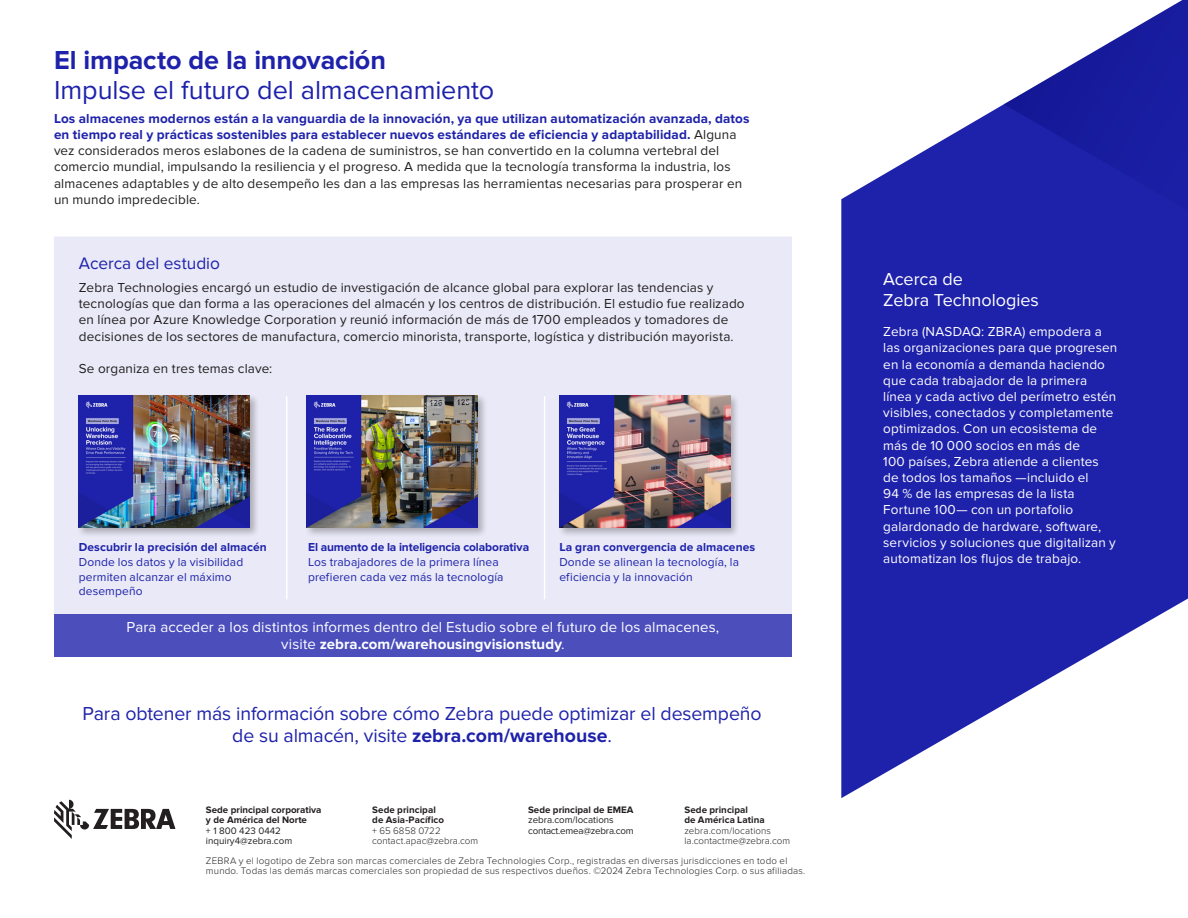
<style>
.page{position:relative;width:1188px;height:918px;background:#fff}
.page>*{position:absolute;margin:0;border:0;box-sizing:border-box;transform-origin:0 0}
.Subhead-2{font:27px "Proxima Nova";letter-spacing:-.005em;color:#1e22aa}
.Subhead-2-2{font:700 27px "Proxima Nova";letter-spacing:-.005em;color:#1e22aa}
.sub{font:19.5px/22.5px "Proxima Nova";letter-spacing:-.005em;color:#1e22aa;text-align:center}
.Body{font:18px/21px "Proxima Nova";color:#fff}
.Body-2{font:17.25px "Proxima Nova";color:#1e22aa}
.Body-3{font:15px/16.5px "Proxima Nova";letter-spacing:.005em;color:#fff;text-align:center}
.Body-4{font:13.5px/16.2px "Proxima Nova";letter-spacing:.01em;color:#231f20}
.CTA-Call_To_Action{font:13.5px/16.2px "Proxima Nova";letter-spacing:.01em;color:#fff}
.CTA-Call_To_Action-2{font:12px/14.2px "Proxima Nova";letter-spacing:.01em;color:#1e22aa}
.CTA-Call_To_Action-3{font:700 12px "Proxima Nova";letter-spacing:.005em;color:#1e22aa}
.Legal-NALA{font:300 9.75px/10.5px "Proxima Nova";letter-spacing:.02em;color:#231f20}
.Legal-NALA-2{font:700 9.75px/10.5px "Proxima Nova";color:#231f20}
.t1{font:9.75px "Proxima Nova";color:#231f20}
.t2{font:9.75px "Proxima Nova";letter-spacing:-.02em;color:#231f20}
.s1{font-weight:700;color:#1e22aa}
.s2{font-weight:700}
</style>
<div class="page">
<div style="left:54px;top:237px;width:738px;height:385px;background:#e9e9f7"></div>
<svg style="left:841px;top:193px;width:347px;height:605px;fill:#1e22aa"></svg>
<svg style="left:852px;top:0;width:336px;height:293px;fill:#1e22aa"></svg>
<svg style="left:54px;top:800px;width:121px;height:39px"></svg>
<div style="left:54px;top:614px;width:738px;height:42px;background:#4b4ebb"></div>
<hr style="left:286px;top:396px;width:1px;height:203px;background:#fff">
<div style="left:77px;top:394px;width:182px;height:143px;background:#231f20;opacity:.3"></div>
<img style="left:79px;top:395px;width:171px;height:132px">
<div style="left:305px;top:394px;width:183px;height:143px;background:#231f20;opacity:.3"></div>
<img style="left:307px;top:395px;width:171px;height:132px">
<div style="left:558px;top:394px;width:182px;height:143px;background:#231f20;opacity:.3"></div>
<img style="left:559px;top:395px;width:171px;height:132px">
<hr style="left:544px;top:396px;width:1px;height:203px;background:#fff">
<p class="Subhead-2-2" style="left:54px;top:44px;width:333px">El impacto de la innovación</p>
<p class="Subhead-2" style="left:54px;top:74px;width:442px">Impulse el futuro del almacenamiento</p>
<p class="Body-4" style="left:54px;top:110px;width:697px"><span class="s1">Los almacenes modernos están a la vanguardia de la innovación, ya que utilizan automatización avanzada, datos en tiempo real y prácticas sostenibles para establecer nuevos estándares de eficiencia y adaptabilidad.</span> Alguna vez considerados meros eslabones de la cadena de suministros, se han convertido en la columna vertebral del comercio mundial, impulsando la resiliencia y el progreso. A medida que la tecnología transforma la industria, los almacenes adaptables y de alto desempeño les dan a las empresas las herramientas necesarias para prosperar en un mundo impredecible.</p>
<p class="Body-2" style="left:79px;top:254px;width:143px">Acerca del estudio</p>
<p class="Body-4" style="left:79px;top:280px;width:667px">Zebra Technologies encargó un estudio de investigación de alcance global para explorar las tendencias y tecnologías que dan forma a las operaciones del almacén y los centros de distribución. El estudio fue realizado en línea por Azure Knowledge Corporation y reunió información de más de 1700 empleados y tomadores de decisiones de los sectores de manufactura, comercio minorista, transporte, logística y distribución mayorista.</p>
<p class="Body-4" style="left:79px;top:361px;width:195px">Se organiza en tres temas clave:</p>
<p class="CTA-Call_To_Action-3" style="left:79px;top:540px;width:189px">Descubrir la precisión del almacén</p>
<p class="CTA-Call_To_Action-2" style="left:79px;top:555px;width:166px">Donde los datos y la visibilidad permiten alcanzar el máximo desempeño</p>
<p class="CTA-Call_To_Action-3" style="left:308px;top:540px;width:223px">El aumento de la inteligencia colaborativa</p>
<p class="CTA-Call_To_Action-2" style="left:308px;top:555px;width:197px">Los trabajadores de la primera línea prefieren cada vez más la tecnología</p>
<p class="CTA-Call_To_Action-3" style="left:559px;top:540px;width:197px">La gran convergencia de almacenes</p>
<p class="CTA-Call_To_Action-2" style="left:559px;top:555px;width:181px">Donde se alinean la tecnología, la eficiencia y la innovación</p>
<p class="Body-3" style="left:127px;top:619px;width:594px">Para acceder a los distintos informes dentro del Estudio sobre el futuro de los almacenes, visite <span class="s2">zebra.com/warehousingvisionstudy</span>.</p>
<p class="sub" style="left:83px;top:702px;width:681px">Para obtener más información sobre cómo Zebra puede optimizar el desempeño de su almacén, visite <span class="s2">zebra.com/warehouse</span>.</p>
<p class="Legal-NALA-2" style="left:206px;top:804px;width:117px">Sede principal corporativa y de América del Norte</p>
<p class="t1" style="left:206px;top:825px;width:77px">+ 1 800 423 0442</p>
<p class="t1" style="left:206px;top:835px;width:88px">inquiry4@zebra.com</p>
<p class="Legal-NALA-2" style="left:684px;top:804px;width:82px">Sede principal<br>de América Latina</p>
<p class="Legal-NALA" style="left:684px;top:825px;width:88px">zebra.com/locations</p>
<p class="Legal-NALA" style="left:684px;top:835px;width:107px">la.contactme@zebra.com</p>
<p class="Legal-NALA" style="left:206px;top:855px;width:601px">ZEBRA y el logotipo de Zebra son marcas comerciales de Zebra Technologies Corp., registradas en diversas jurisdicciones en todo el mundo. Todas las demás marcas comerciales son propiedad de sus respectivos dueños. ©2024 Zebra Technologies Corp. o sus afiliadas.</p>
<p class="Legal-NALA-2" style="left:372px;top:804px;width:73px">Sede principal de Asia-Pacífico</p>
<p class="Legal-NALA" style="left:372px;top:825px;width:70px">+ 65 6858 0722</p>
<p class="Legal-NALA" style="left:372px;top:835px;width:107px">contact.apac@zebra.com</p>
<p class="Legal-NALA-2" style="left:528px;top:804px;width:107px">Sede principal de EMEA</p>
<p class="t1" style="left:528px;top:814px;width:87px">zebra.com/locations</p>
<p class="t2" style="left:528px;top:825px;width:107px">contact.emea@zebra.com</p>
<p class="Body" style="left:883px;top:269px;width:157px">Acerca de<br>Zebra Technologies</p>
<p class="CTA-Call_To_Action" style="left:883px;top:324px;width:236px">Zebra (NASDAQ: ZBRA) empodera a las organizaciones para que progresen en la economía a demanda haciendo que cada trabajador de la primera línea y cada activo del perímetro estén visibles, conectados y completamente optimizados. Con un ecosistema de más de 10 000 socios en más de<br>100 países, Zebra atiende a clientes de todos los tamaños —incluido el<br>94 % de las empresas de la lista Fortune 100— con un portafolio galardonado de hardware, software, servicios y soluciones que digitalizan y automatizan los flujos de trabajo.</p>
</div>
